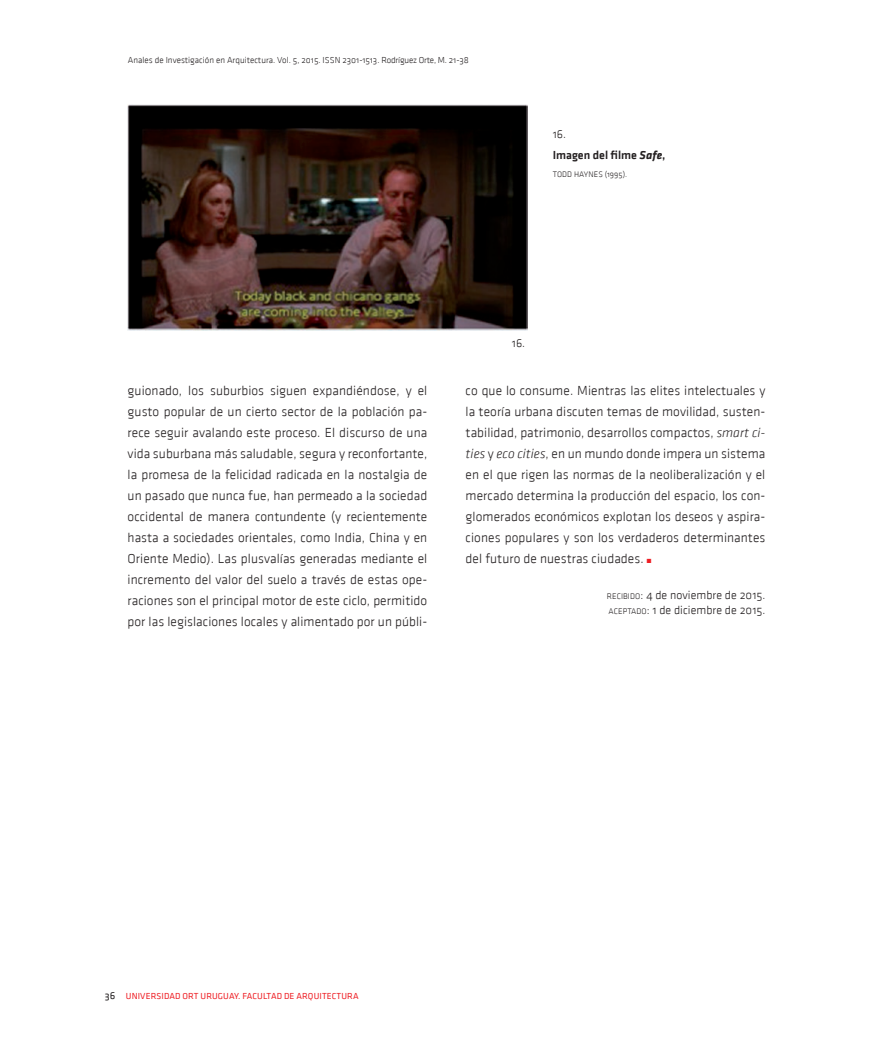
<style>
.page{position:relative;width:893px;height:1063px;background:#fff}
.page>*{position:absolute;margin:0;border:0;box-sizing:border-box;transform-origin:0 0}
.TXT{font:13.5px/21px "Klavika Light OSF";letter-spacing:.005em;color:#231f20;text-align:justify}
.TXT-2{font:12px/15px "Klavika Light OSF";letter-spacing:.005em;color:#231f20}
._01_ley_ley{font:12px "Klavika Medium OSF";color:#231f20}
._00_num_ley{font:12px "Klavika Light OSF";color:#231f20}
.t1{font:9px "Klavika Light OSF";color:#231f20}
.t2{font:9px "Klavika Regular OSF";letter-spacing:.015em;color:#ee1d23}
._02_autor_ley{font:8.25px "Klavika Light OSF";letter-spacing:.005em;color:#231f20}
.TXT-3{font:6px "Zapf Dingbats ITC";color:#ee1d23}
.s1{font-family:"Klavika Bold Italic OSF"}
.s2{font-family:"Klavika Light Italic OSF"}
.s3{font-size:8.4px}
.s4{font-style:inherit}
.s5{font-size:10.5px;color:#231f20}
</style>
<div class="page">
<img style="left:128px;top:104px;width:399px;height:226px">
<p class="t1" style="left:128px;top:55px;width:342px">Anales de Investigación en Arquitectura. Vol. 5, 2015. ISSN 2301-1513. Rodríguez Orte, M. 21-38</p>
<p class="_00_num_ley" style="left:553px;top:128px;width:15px">16.</p>
<p class="_01_ley_ley" style="left:553px;top:148px;width:114px">Imagen del filme <span class="s1">Safe</span>,</p>
<p class="_02_autor_ley" style="left:553px;top:170px;width:76px">TODD HAYNES (1995).</p>
<p class="TXT-2" style="left:512px;top:336px;width:15px">16.</p>
<p class="TXT" style="left:128px;top:380px;width:301px">guionado, los suburbios siguen expandiéndose, y el gusto popular de un cierto sector de la población pa&shy;rece seguir avalando este proceso. El discurso de una vida suburbana más saludable, segura y reconfortante, la promesa de la felicidad radicada en la nostalgia de un pasado que nunca fue, han permeado a la sociedad occidental de manera contundente (y recientemente hasta a sociedades orientales, como India, China y en Oriente Medio). Las plusvalías generadas mediante el incremento del valor del suelo a través de estas ope&shy;raciones son el principal motor de este ciclo, permitido por las legislaciones locales y alimentado por un públi-</p>
<p class="TXT" style="left:466px;top:380px;width:301px">co que lo consume. Mientras las elites intelectuales y la teoría urbana discuten temas de movilidad, susten&shy;tabilidad, patrimonio, desarrollos compactos, <span class="s2">smart ci&shy;ties</span> y <span class="s2">eco cities</span>, en un mundo donde impera un sistema en el que rigen las normas de la neoliberalización y el mercado determina la producción del espacio, los con&shy;glomerados económicos explotan los deseos y aspira&shy;ciones populares y son los verdaderos determinantes del futuro de nuestras ciudades.</p>
<p class="TXT-3" style="left:647px;top:558px;width:6px">■</p>
<p class="TXT-2" style="left:607px;top:587px;width:160px"><span class="s3">RECIBIDO</span><span class="s4">:</span> 4 de noviembre de 2015.<br><span class="s3">ACEPTADO</span><span class="s4">:</span> 1 de diciembre de 2015.</p>
<p class="t2" style="left:105px;top:992px;width:255px"><span class="s5">36</span> UNIVERSIDAD ORT URUGUAY. FACULTAD DE ARQUITECTURA</p>
</div>
